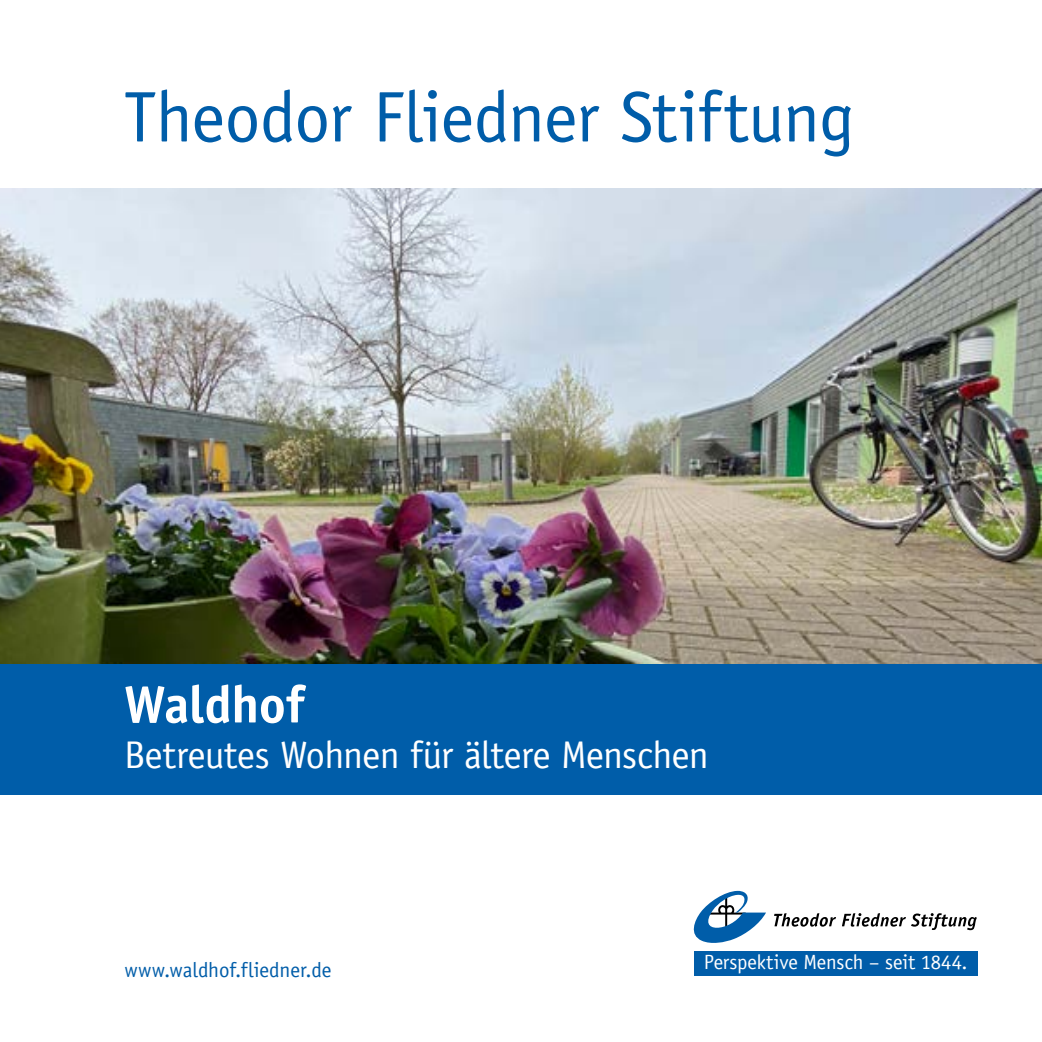
<style>
.page{position:relative;width:1042px;height:1042px;background:#fff}
.page>*{position:absolute;margin:0;border:0;box-sizing:border-box;transform-origin:0 0}
.t1{font:71.75px "Officina Sans";letter-spacing:-.015em;color:#005da9}
.t2{font:700 52.5px "Officina Sans";letter-spacing:-.01em;color:#fff}
.t3{font:38.5px "Officina Sans";letter-spacing:-.015em;color:#fff}
.t4{font:21px "Officina Sans";letter-spacing:-.005em;color:#005da9}
.t5{font:20.47px "Officina Sans";letter-spacing:-.01em;color:#fff}
</style>
<div class="page">
<img style="left:0;top:189px;width:1042px;height:475px">
<div style="left:0;top:664px;width:1042px;height:131px;background:#005da9"></div>
<div style="left:694px;top:951px;width:283px;height:24px;background:#005da9"></div>
<svg style="left:774px;top:913px;width:62px;height:13px"></svg>
<svg style="left:842px;top:913px;width:135px;height:17px"></svg>
<svg style="left:694px;top:891px;width:72px;height:52px"></svg>
<h1 class="t1" style="left:124px;top:73px;width:732px">Theodor Fliedner Stiftung</h1>
<h2 class="t2" style="left:124px;top:672px;width:182px">Waldhof</h2>
<p class="t3" style="left:124px;top:731px;width:586px">Betreutes Wohnen für ältere Menschen</p>
<p class="t4" style="left:124px;top:957px;width:209px">www.waldhof.fliedner.de</p>
<p class="t5" style="left:704px;top:950px;width:265px">Perspektive Mensch – seit 1844.</p>
</div>
